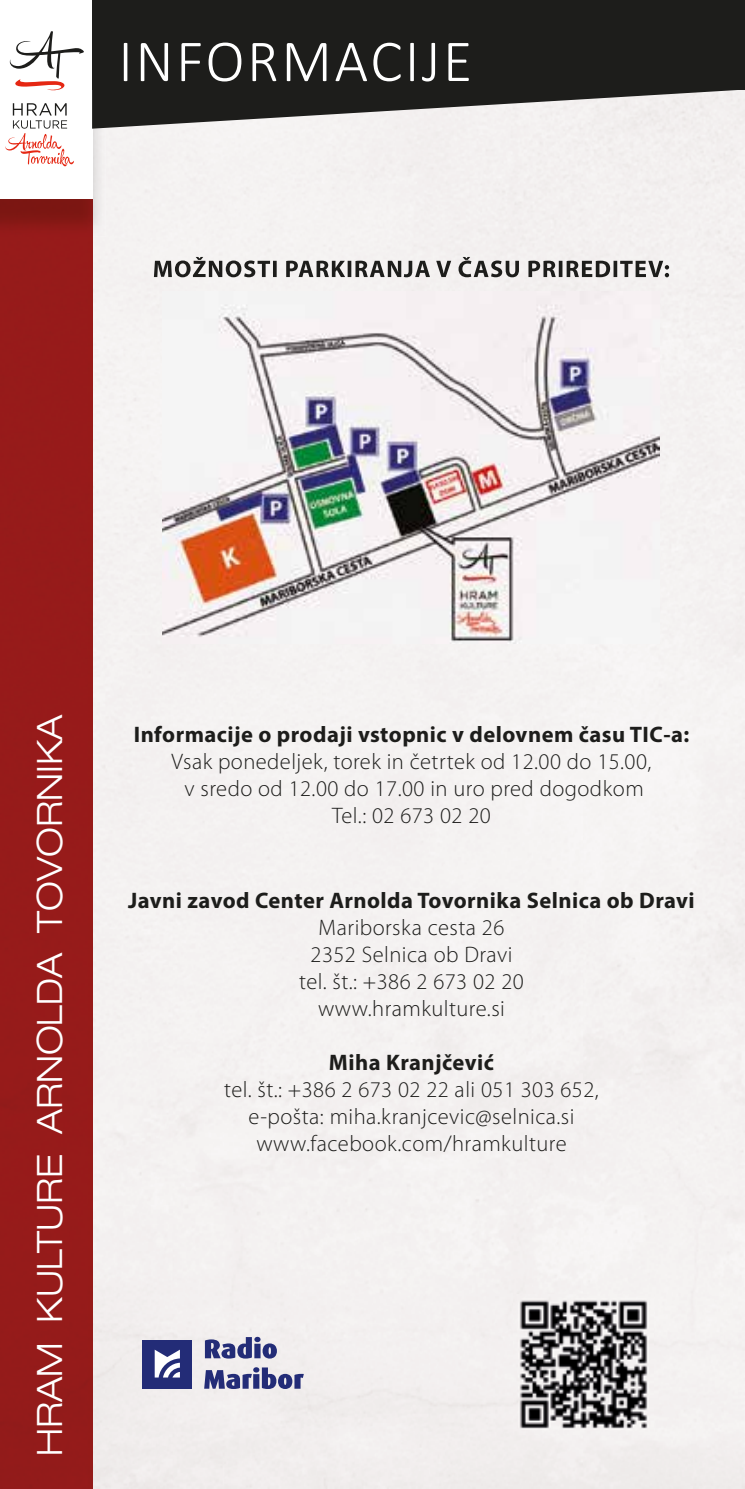
<style>
.page{position:relative;width:745px;height:1489px;background:#fff}
.page>*{position:absolute;margin:0;border:0;box-sizing:border-box;transform-origin:0 0}
.t1{font:300 60px "Calibri";letter-spacing:.04em;color:#fff}
.t2{font:300 expanded 35px "Helvetica Neue LT Pro";color:#fff}
.t3{font:300 22.5px/27px "Myriad Pro";letter-spacing:.02em;color:#1d1d1b;text-align:center}
.t4{font:700 22.5px "Myriad Pro";letter-spacing:.02em;color:#1d1d1b}
</style>
<div class="page">
<div style="left:92px;top:129px;width:652px;height:220px;background:#f4f1f1"></div>
<div style="left:92px;top:349px;width:81px;height:1139px;background:#f4f1f1"></div>
<div style="left:582px;top:349px;width:162px;height:1139px;background:#f4f2f1"></div>
<div style="left:173px;top:643px;width:409px;height:845px;background:#f4f1f1"></div>
<div style="left:0;top:237px;width:92px;height:1251px;background:#961b1a"></div>
<img style="left:0;top:129px;width:106px;height:108px">
<div style="left:0;top:0;width:92px;height:198px;background:#fff"></div>
<svg style="left:5px;top:103px;width:69px;height:63px"></svg>
<svg style="left:10px;top:31px;width:74px;height:59px"></svg>
<div style="left:92px;top:0;width:652px;height:90px;background:#1d1d1b"></div>
<svg style="left:92px;top:90px;width:652px;height:39px"></svg>
<svg style="left:154px;top:257px;width:514px;height:20px"></svg>
<img style="left:162px;top:291px;width:497px;height:352px">
<svg style="left:205px;top:1336px;width:72px;height:22px;background:#7f83ac"></svg>
<svg style="left:204px;top:1367px;width:99px;height:21px;background:#8386ae"></svg>
<div style="left:143px;top:1339px;width:49px;height:49px;background:#232c77"></div>
<svg style="left:155px;top:1349px;width:25px;height:28px"></svg>
<img style="left:513px;top:1294px;width:140px;height:139px">
<h1 class="t1" style="left:118px;top:24px;width:355px">INFORMACIJE</h1>
<h2 class="t2" style="left:29px;top:1455px;width:743px;rotate:-90deg">HRAM KULTURE ARNOLDA TOVORNIKA</h2>
<p class="t4" style="left:134px;top:719px;width:556px">Informacije o prodaji vstopnic v delovnem času TIC-a:</p>
<p class="t3" style="left:171px;top:747px;width:481px">Vsak ponedeljek, torek in četrtek od 12.00 do 15.00, v sredo od 12.00 do 17.00 in uro pred dogodkom<br>Tel.: 02 673 02 20</p>
<p class="t4" style="left:128px;top:886px;width:567px">Javni zavod Center Arnolda Tovornika Selnica ob Dravi</p>
<p class="t3" style="left:299px;top:914px;width:226px">Mariborska cesta 26<br>2352 Selnica ob Dravi tel. št.: +386 2 673 02 20 www.hramkulture.si</p>
<p class="t4" style="left:329px;top:1048px;width:166px">Miha Kranjčević</p>
<p class="t3" style="left:224px;top:1076px;width:376px">tel. št.: +386 2 673 02 22 ali 051 303 652, e-pošta: miha.kranjcevic@selnica.si www.facebook.com/hramkulture</p>
</div>
